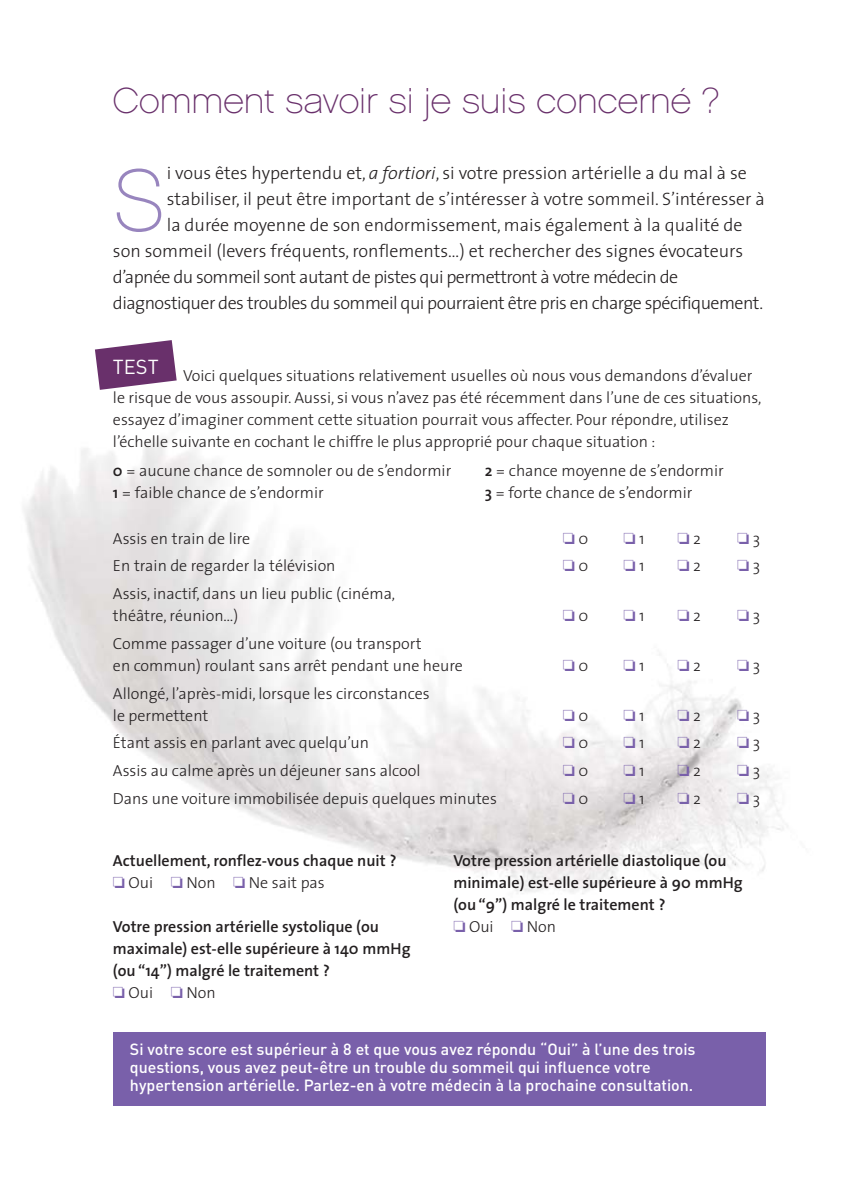
<style>
.page{position:relative;width:849px;height:1190px;background:#fff}
.page>*{position:absolute;margin:0;border:0;box-sizing:border-box;transform-origin:0 0}
.t1{font:87.6px "Chalet Paris Nineteen Sixty";color:#9885be}
.t2{font:36px "Chalet Paris Nineteen Sixty";color:#69306b}
.t3{font:20px "DIN";color:#fff}
.t4{font:300 18px "The Sans";color:#231f20}
.t5{font:300 18px "The Sans";letter-spacing:-.03em;color:#231f20}
.t6{font:300 16px/22px "The Sans";color:#231f20}
.t7{font:600 16px/22px "The Sans";color:#231f20}
.t8{font:500 16px/18px "DIN";color:#fff}
.s1{font-style:italic}
.s2{font-weight:600}
.s3{color:#7960aa}
.s4{font-weight:300}
</style>
<div class="page">
<img style="left:24px;top:438px;width:764px;height:456px">
<div style="left:113px;top:1032px;width:652px;height:74px;background:#7960aa"></div>
<svg style="left:95px;top:340px;width:82px;height:50px"></svg>
<h2 class="t2" style="left:113px;top:87px;width:607px">Comment savoir si je suis concerné ?</h2>
<h1 class="t1" style="left:113px;top:166px;width:54px">S</h1>
<p class="t4" style="left:167px;top:166px;width:581px">i vous êtes hypertendu et, <span class="s1">a fortiori</span>, si votre pression artérielle a du mal à se</p>
<p class="t4" style="left:167px;top:192px;width:599px">stabiliser, il peut être important de s’intéresser à votre sommeil. S’intéresser à</p>
<p class="t4" style="left:167px;top:218px;width:577px">la durée moyenne de son endormissement, mais également à la qualité de</p>
<p class="t4" style="left:113px;top:244px;width:631px">son sommeil (levers fréquents, ronflements…) et rechercher des signes évocateurs</p>
<p class="t5" style="left:113px;top:270px;width:566px">d’apnée du sommeil sont autant de pistes qui permettront à votre médecin de</p>
<p class="t5" style="left:113px;top:296px;width:651px">diagnostiquer des troubles du sommeil qui pourraient être pris en charge spécifiquement.</p>
<p class="t3" style="left:113px;top:359px;width:47px">TEST</p>
<p class="t6" style="left:113px;top:366px;width:649px;text-indent:70px">Voici quelques situations relativement usuelles où nous vous demandons d’évaluer le risque de vous assoupir. Aussi, si vous n’avez pas été récemment dans l’une de ces situations, essayez d’imaginer comment cette situation pourrait vous affecter. Pour répondre, utilisez l’échelle suivante en cochant le chiffre le plus approprié pour chaque situation :</p>
<p class="t6" style="left:113px;top:461px;width:340px"><span class="s2">0</span> = aucune chance de somnoler ou de s’endormir</p>
<p class="t6" style="left:484px;top:461px;width:240px"><span class="s2">2</span> = chance moyenne de s’endormir</p>
<p class="t6" style="left:113px;top:483px;width:212px"><span class="s2">1</span> = faible chance de s’endormir</p>
<p class="t6" style="left:484px;top:483px;width:209px"><span class="s2">3</span> = forte chance de s’endormir</p>
<p class="t6" style="left:113px;top:529px;width:139px">Assis en train de lire</p>
<p class="t6" style="left:562px;top:529px;width:27px"><span class="s3">❏</span>0</p>
<p class="t6" style="left:623px;top:529px;width:23px"><span class="s3">❏</span>1</p>
<p class="t6" style="left:677px;top:529px;width:25px"><span class="s3">❏</span>2</p>
<p class="t6" style="left:737px;top:529px;width:25px"><span class="s3">❏</span>3</p>
<p class="t6" style="left:113px;top:556px;width:224px">En train de regarder la télévision</p>
<p class="t6" style="left:562px;top:556px;width:27px"><span class="s3">❏</span>0</p>
<p class="t6" style="left:623px;top:556px;width:23px"><span class="s3">❏</span>1</p>
<p class="t6" style="left:677px;top:556px;width:25px"><span class="s3">❏</span>2</p>
<p class="t6" style="left:737px;top:556px;width:25px"><span class="s3">❏</span>3</p>
<p class="t6" style="left:113px;top:584px;width:284px">Assis, inactif, dans un lieu public (cinéma, théâtre, réunion…)</p>
<p class="t6" style="left:562px;top:606px;width:27px"><span class="s3">❏</span>0</p>
<p class="t6" style="left:623px;top:606px;width:23px"><span class="s3">❏</span>1</p>
<p class="t6" style="left:677px;top:606px;width:25px"><span class="s3">❏</span>2</p>
<p class="t6" style="left:737px;top:606px;width:25px"><span class="s3">❏</span>3</p>
<p class="t6" style="left:113px;top:634px;width:351px">Comme passager d’une voiture (ou transport<br>en commun) roulant sans arrêt pendant une heure</p>
<p class="t6" style="left:113px;top:683px;width:318px">Allongé, l’après-midi, lorsque les circonstances le permettent</p>
<p class="t6" style="left:562px;top:656px;width:27px"><span class="s3">❏</span>0</p>
<p class="t6" style="left:623px;top:656px;width:23px"><span class="s3">❏</span>1</p>
<p class="t6" style="left:677px;top:656px;width:25px"><span class="s3">❏</span>2</p>
<p class="t6" style="left:737px;top:656px;width:25px"><span class="s3">❏</span>3</p>
<p class="t6" style="left:562px;top:705px;width:27px"><span class="s3">❏</span>0</p>
<p class="t6" style="left:623px;top:705px;width:23px"><span class="s3">❏</span>1</p>
<p class="t6" style="left:677px;top:705px;width:25px"><span class="s3">❏</span>2</p>
<p class="t6" style="left:737px;top:705px;width:25px"><span class="s3">❏</span>3</p>
<p class="t6" style="left:113px;top:733px;width:257px">Étant assis en parlant avec quelqu’un</p>
<p class="t6" style="left:562px;top:733px;width:27px"><span class="s3">❏</span>0</p>
<p class="t6" style="left:623px;top:733px;width:23px"><span class="s3">❏</span>1</p>
<p class="t6" style="left:677px;top:733px;width:25px"><span class="s3">❏</span>2</p>
<p class="t6" style="left:737px;top:733px;width:25px"><span class="s3">❏</span>3</p>
<p class="t6" style="left:113px;top:761px;width:309px">Assis au calme après un déjeuner sans alcool</p>
<p class="t6" style="left:562px;top:761px;width:27px"><span class="s3">❏</span>0</p>
<p class="t6" style="left:623px;top:761px;width:23px"><span class="s3">❏</span>1</p>
<p class="t6" style="left:677px;top:761px;width:25px"><span class="s3">❏</span>2</p>
<p class="t6" style="left:737px;top:761px;width:25px"><span class="s3">❏</span>3</p>
<p class="t6" style="left:113px;top:788px;width:385px">Dans une voiture immobilisée depuis quelques minutes</p>
<p class="t6" style="left:562px;top:788px;width:27px"><span class="s3">❏</span>0</p>
<p class="t6" style="left:623px;top:788px;width:23px"><span class="s3">❏</span>1</p>
<p class="t6" style="left:677px;top:788px;width:25px"><span class="s3">❏</span>2</p>
<p class="t6" style="left:737px;top:788px;width:25px"><span class="s3">❏</span>3</p>
<p class="t7" style="left:113px;top:851px;width:285px">Actuellement, ronflez-vous chaque nuit ? <span class="s3">❏</span> <span class="s4">Oui</span> <span class="s3">❏</span> <span class="s4">Non</span> <span class="s3">❏</span> <span class="s4">Ne sait pas</span></p>
<p class="t7" style="left:113px;top:917px;width:299px">Votre pression artérielle systolique (ou maximale) est-elle supérieure à 140 mmHg (ou “14”) malgré le traitement ?<br><span class="s3">❏</span> <span class="s4">Oui</span> <span class="s3">❏</span> <span class="s4">Non</span></p>
<p class="t7" style="left:453px;top:851px;width:291px">Votre pression artérielle diastolique (ou minimale) est-elle supérieure à 90 mmHg (ou “9”) malgré le traitement ?<br><span class="s3">❏</span> <span class="s4">Oui</span> <span class="s3">❏</span> <span class="s4">Non</span></p>
<p class="t8" style="left:130px;top:1041px;width:567px">Si votre score est supérieur à 8 et que vous avez répondu “Oui” à l’une des trois questions, vous avez peut-être un trouble du sommeil qui influence votre hypertension artérielle. Parlez-en à votre médecin à la prochaine consultation.</p>
</div>
